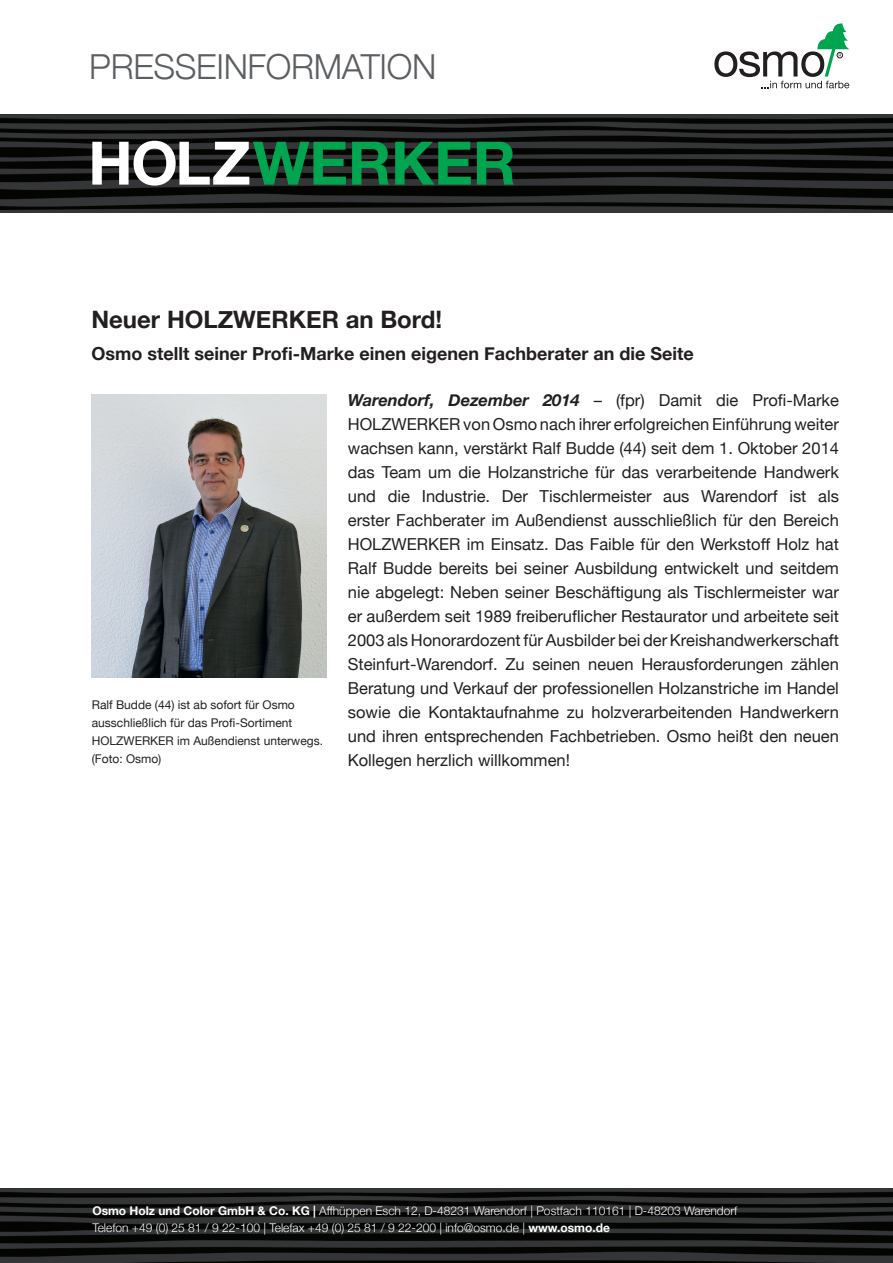
<style>
.page{position:relative;width:893px;height:1263px;background:#fff}
.page>*{position:absolute;margin:0;border:0;box-sizing:border-box;transform-origin:0 0}
.t1{font:700 60px "Helvetica Neue";letter-spacing:-.005em;color:#00a54f}
.t2{font:300 34.5px "Helvetica Neue";letter-spacing:-.01em;color:#5c5f62}
.t3{font:700 24px "Helvetica Neue";color:#231f20}
.t4{font:700 18px "Helvetica Neue";color:#231f20}
.t5{font:16.5px/24px "Helvetica Neue";color:#231f20;text-align:justify}
.t6{font:300 12px/16.4px "Helvetica Neue";color:#fff}
.t7{font:12px/18px "Helvetica Neue";color:#231f20}
.s1{color:#fff}
.s2{font-weight:700;font-style:italic}
.s3{font-weight:700}
</style>
<div class="page">
<img style="left:0;top:1188px;width:893px;height:75px">
<svg style="left:714px;top:23px;width:136px;height:65px"></svg>
<img style="left:92px;top:395px;width:235px;height:283px">
<img style="left:0;top:114px;width:893px;height:98px">
<h2 class="t2" style="left:89px;top:39px;width:349px">PRESSEINFORMATION</h2>
<h1 class="t1" style="left:88px;top:116px;width:429px"><span class="s1">HOLZ</span>WERKER</h1>
<h3 class="t3" style="left:91px;top:301px;width:352px">Neuer HOLZWERKER an Bord!</h3>
<p class="t4" style="left:91px;top:339px;width:604px">Osmo stellt seiner Profi-Marke einen eigenen Fachberater an die Seite</p>
<p class="t5" style="left:348px;top:389px;width:493px"><span class="s2">Warendorf, Dezember 2014</span> – (fpr) Damit die Profi-Marke HOLZWERKER von Osmo nach ihrer erfolgreichen Einführung weiter wachsen kann, verstärkt Ralf Budde (44) seit dem 1. Oktober 2014 das Team um die Holzanstriche für das verarbeitende Handwerk und die Industrie. Der Tischlermeister aus Warendorf ist als erster Fachberater im Außendienst ausschließlich für den Bereich HOLZWERKER im Einsatz. Das Faible für den Werkstoff Holz hat Ralf Budde bereits bei seiner Ausbildung entwickelt und seitdem nie abgelegt: Neben seiner Beschäftigung als Tischlermeister war er außerdem seit 1989 freiberuflicher Restaurator und arbeitete seit 2003 als Honorardozent für Ausbilder bei der Kreishandwerkerschaft Steinfurt-Warendorf. Zu seinen neuen Herausforderungen zählen Beratung und Verkauf der professionellen Holzanstriche im Handel sowie die Kontaktaufnahme zu holzverarbeitenden Handwerkern und ihren entsprechenden Fachbetrieben. Osmo heißt den neuen Kollegen herzlich willkommen!</p>
<p class="t7" style="left:92px;top:697px;width:233px">Ralf Budde (44) ist ab sofort für Osmo ausschließlich für das Profi-Sortiment<br>HOLZWERKER im Außendienst unterwegs. (Foto: Osmo)</p>
<p class="t6" style="left:92px;top:1202px;width:647px"><span class="s3">Osmo Holz und Color GmbH &amp; Co. KG |</span> Affhüppen Esch 12, D-48231 Warendorf | Postfach 110161 | D-48203 Warendorf<br>Telefon +49 (0) 25 81 / 9 22-100 | Telefax +49 (0) 25 81 / 9 22-200 | info@osmo.de | <span class="s3">www.osmo.de</span></p>
</div>
